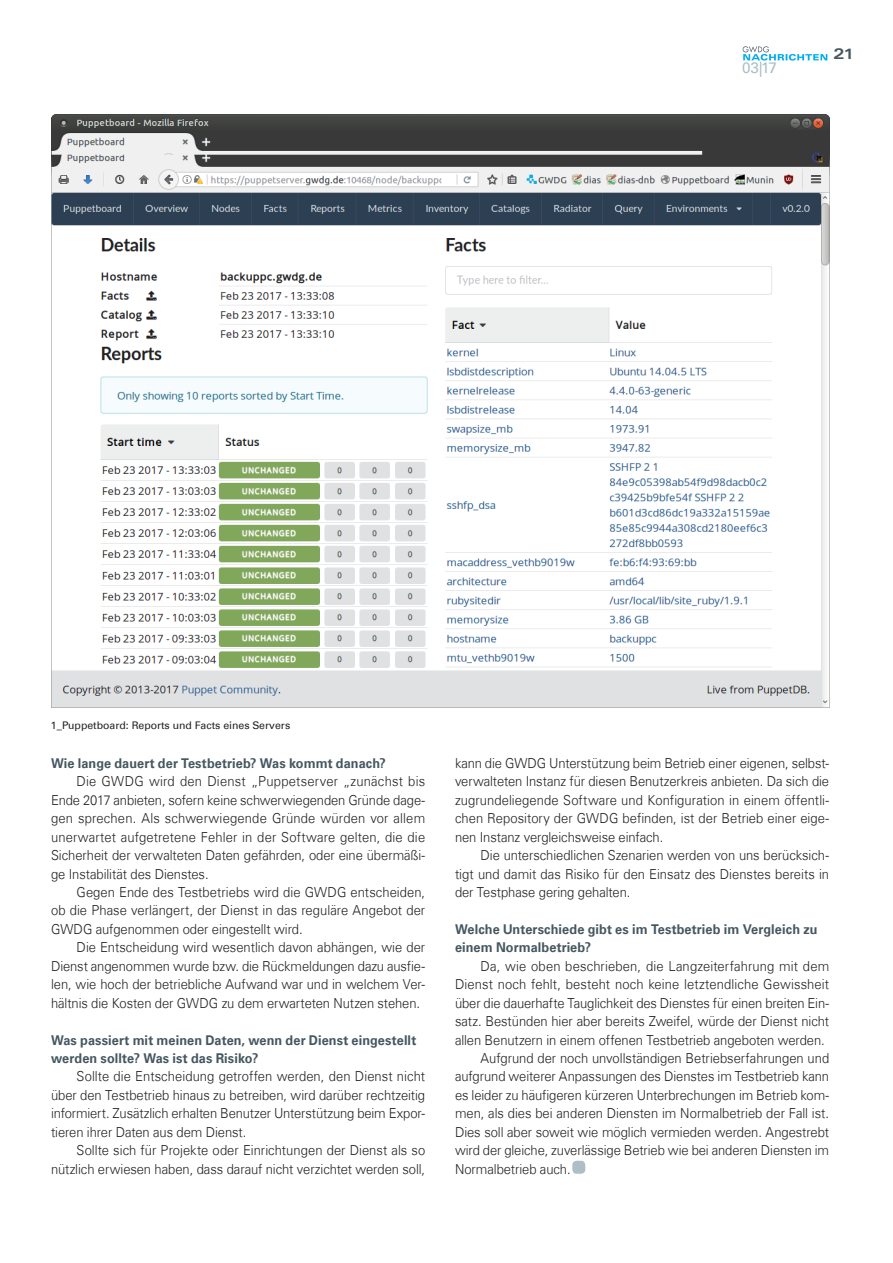
<style>
.page{position:relative;width:893px;height:1263px;background:#fff}
.page>*{position:absolute;margin:0;border:0;box-sizing:border-box;transform-origin:0 0}
.t1{font:15.3px "Univers Com 55 Roman";color:#adbec7}
.t2{font:15px "Univers Com 63 Bold Ext";color:#455760}
.t3{font:300 13.8px/18.5px "Univers Com 45";letter-spacing:-.005em;color:#231f20;text-align:justify;scale:.94 1}
.t4{font:700 13.5px/18.5px "Univers Com 65";letter-spacing:.01em;color:#455760;scale:.94 1}
.t5{font:10.5px "Univers Com 55 Roman";color:#231f20}
</style>
<div class="page">
<svg style="left:743px;top:46px;width:84px;height:15px"></svg>
<img style="left:51px;top:114px;width:778px;height:593px">
<div style="left:572px;top:1161px;width:13px;height:13px;background:#adbec7;border-radius:4px"></div>
<p class="t1" style="left:742px;top:58px;width:37px">03|17</p>
<p class="t2" style="left:833px;top:45px;width:23px">21</p>
<p class="t5" style="left:51px;top:719px;width:241px">1_Puppetboard: Reports und Facts eines Servers</p>
<p class="t4" style="left:51px;top:754px;width:358px">Wie lange dauert der Testbetrieb? Was kommt danach?</p>
<p class="t3" style="left:51px;top:772px;width:400px;text-indent:26px">Die GWDG wird den Dienst „Puppetserver „zunächst bis Ende 2017 anbieten, sofern keine schwerwiegenden Gründe dage&shy;gen sprechen. Als schwerwiegende Gründe würden vor allem unerwartet aufgetretene Fehler in der Software gelten, die die Sicherheit der verwalteten Daten gefährden, oder eine übermäßi&shy;ge Instabilität des Dienstes.</p>
<p class="t3" style="left:51px;top:883px;width:400px;text-indent:26px">Gegen Ende des Testbetriebs wird die GWDG entscheiden, ob die Phase verlängert, der Dienst in das reguläre Angebot der GWDG aufgenommen oder eingestellt wird.</p>
<p class="t3" style="left:51px;top:938px;width:400px;text-indent:26px">Die Entscheidung wird wesentlich davon abhängen, wie der Dienst angenommen wurde bzw. die Rückmeldungen dazu ausfie&shy;len, wie hoch der betriebliche Aufwand war und in welchem Ver&shy;hältnis die Kosten der GWDG zu dem erwarteten Nutzen stehen.</p>
<p class="t4" style="left:51px;top:1031px;width:390px">Was passiert mit meinen Daten, wenn der Dienst eingestellt werden sollte? Was ist das Risiko?</p>
<p class="t3" style="left:51px;top:1067px;width:400px;text-indent:26px">Sollte die Entscheidung getroffen werden, den Dienst nicht über den Testbetrieb hinaus zu betreiben, wird darüber rechtzeitig informiert. Zusätzlich erhalten Benutzer Unterstützung beim Expor&shy;tieren ihrer Daten aus dem Dienst.</p>
<p class="t3" style="left:51px;top:1141px;width:400px;text-align:right">Sollte sich für Projekte oder Einrichtungen der Dienst als so nützlich erwiesen haben, dass darauf nicht verzichtet werden soll,</p>
<p class="t3" style="left:455px;top:754px;width:400px">kann die GWDG Unterstützung beim Betrieb einer eigenen, selbst&shy;verwalteten Instanz für diesen Benutzerkreis anbieten. Da sich die zugrundeliegende Software und Konfiguration in einem öffentli&shy;chen Repository der GWDG befinden, ist der Betrieb einer eige&shy;nen Instanz vergleichsweise einfach.</p>
<p class="t3" style="left:455px;top:846px;width:400px;text-indent:26px">Die unterschiedlichen Szenarien werden von uns berücksich&shy;tigt und damit das Risiko für den Einsatz des Dienstes bereits in der Testphase gering gehalten.</p>
<p class="t4" style="left:455px;top:920px;width:387px">Welche Unterschiede gibt es im Testbetrieb im Vergleich zu einem Normalbetrieb?</p>
<p class="t3" style="left:480px;top:957px;width:372px">Da, wie oben beschrieben, die Langzeiterfahrung mit dem</p>
<p class="t3" style="left:455px;top:975px;width:400px">Dienst noch fehlt, besteht noch keine letztendliche Gewissheit</p>
<p class="t3" style="left:455px;top:993px;width:400px">über die dauerhafte Tauglichkeit des Dienstes für einen breiten Ein-</p>
<p class="t3" style="left:455px;top:1012px;width:400px">satz. Bestünden hier aber bereits Zweifel, würde der Dienst nicht</p>
<p class="t3" style="left:455px;top:1030px;width:395px">allen Benutzern in einem offenen Testbetrieb angeboten werden.</p>
<p class="t3" style="left:480px;top:1049px;width:372px">Aufgrund der noch unvollständigen Betriebserfahrungen und</p>
<p class="t3" style="left:455px;top:1067px;width:400px">aufgrund weiterer Anpassungen des Dienstes im Testbetrieb kann</p>
<p class="t3" style="left:455px;top:1086px;width:400px">es leider zu häufigeren kürzeren Unterbrechungen im Betrieb kom-</p>
<p class="t3" style="left:455px;top:1104px;width:400px">men, als dies bei anderen Diensten im Normalbetrieb der Fall ist.</p>
<p class="t3" style="left:455px;top:1123px;width:400px">Dies soll aber soweit wie möglich vermieden werden. Angestrebt</p>
<p class="t3" style="left:455px;top:1141px;width:400px">wird der gleiche, zuverlässige Betrieb wie bei anderen Diensten im</p>
<p class="t3" style="left:455px;top:1159px;width:125px">Normalbetrieb auch.</p>
</div>
